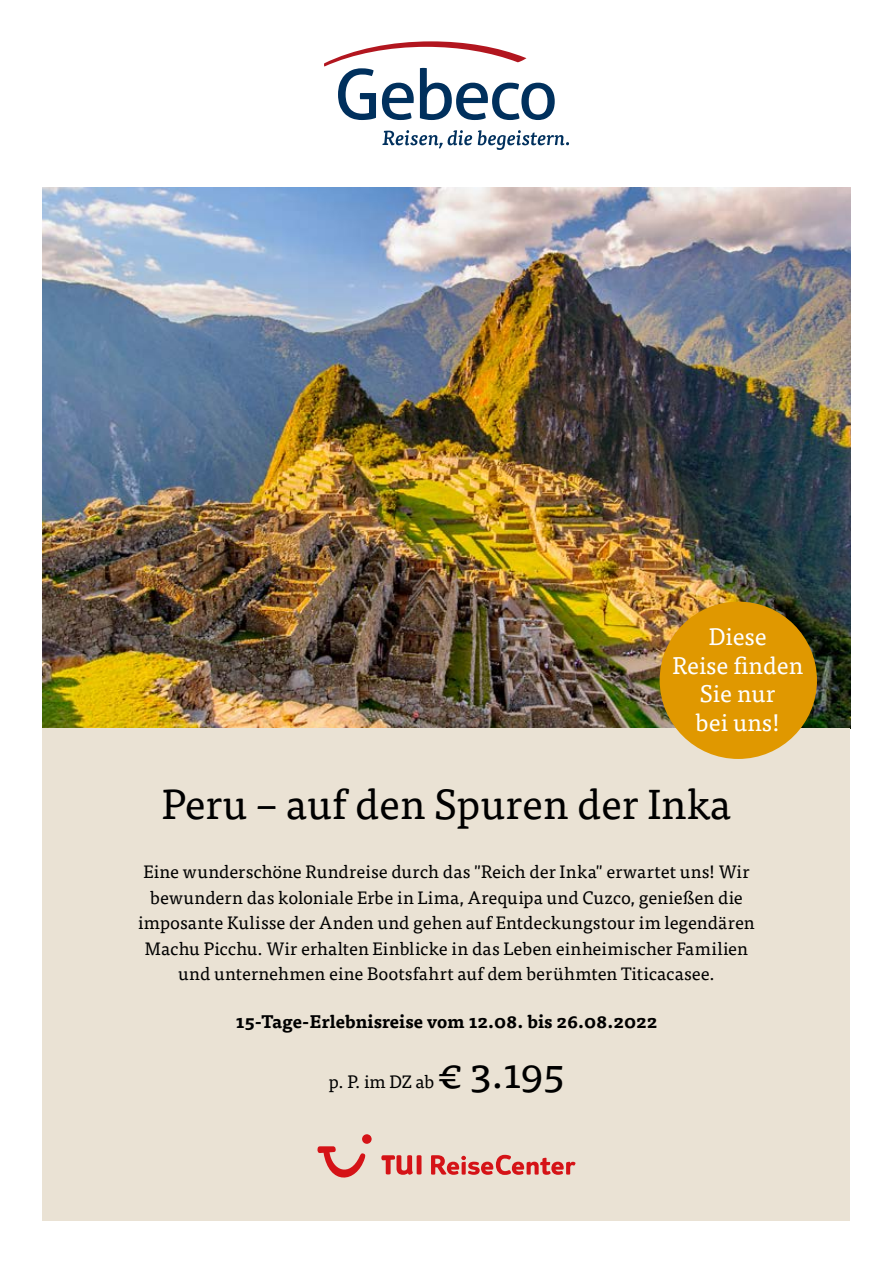
<style>
.page{position:relative;width:893px;height:1263px;background:#fff}
.page>*{position:absolute;margin:0;border:0;box-sizing:border-box;transform-origin:0 0}
.t1{font:42px "Tisa OT";color:#000}
.t2{font:24px/28.5px "Tisa OT";color:#fff;text-align:center}
.t3{font:18px/25.5px "Tisa OT";color:#000;text-align:center}
.t4{font:700 18px "Tisa OT";color:#000}
</style>
<div class="page">
<img style="left:43px;top:187px;width:807px;height:541px">
<svg style="left:324px;top:41px;width:231px;height:79px"></svg>
<svg style="left:382px;top:130px;width:90px;height:19px"></svg>
<svg style="left:478px;top:130px;width:91px;height:20px"></svg>
<div style="left:43px;top:728px;width:807px;height:492px;background:#eae2d4"></div>
<div style="left:660px;top:602px;width:157px;height:157px;background:#e09800;border-radius:50%"></div>
<svg style="left:381px;top:1155px;width:40px;height:20px"></svg>
<svg style="left:317px;top:1146px;width:49px;height:31px"></svg>
<div style="left:362px;top:1134px;width:10px;height:10px;background:#d51317;border-radius:50%"></div>
<svg style="left:431px;top:1155px;width:144px;height:20px"></svg>
<h2 class="t2" style="left:672px;top:623px;width:132px">Diese<br>Reise finden<br>Sie nur<br>bei uns!</h2>
<h1 class="t1" style="left:162px;top:779px;width:571px">Peru – auf den Spuren der Inka</h1>
<p class="t3" style="left:138px;top:859px;width:618px">Eine wunderschöne Rundreise durch das "Reich der Inka" erwartet uns! Wir bewundern das koloniale Erbe in Lima, Arequipa und Cuzco, genießen die imposante Kulisse der Anden und gehen auf Entdeckungstour im legendären Machu Picchu. Wir erhalten Einblicke in das Leben einheimischer Familien und unternehmen eine Bootsfahrt auf dem berühmten Titicacasee.</p>
<p class="t4" style="left:235px;top:1011px;width:424px">15-Tage-Erlebnisreise vom 12.08. bis 26.08.2022</p>
<p class="t3" style="left:329px;top:1069px;width:107px">p. P. im DZ ab</p>
<h1 class="t1" style="left:438px;top:1049px;width:127px">€ 3.195</h1>
</div>
